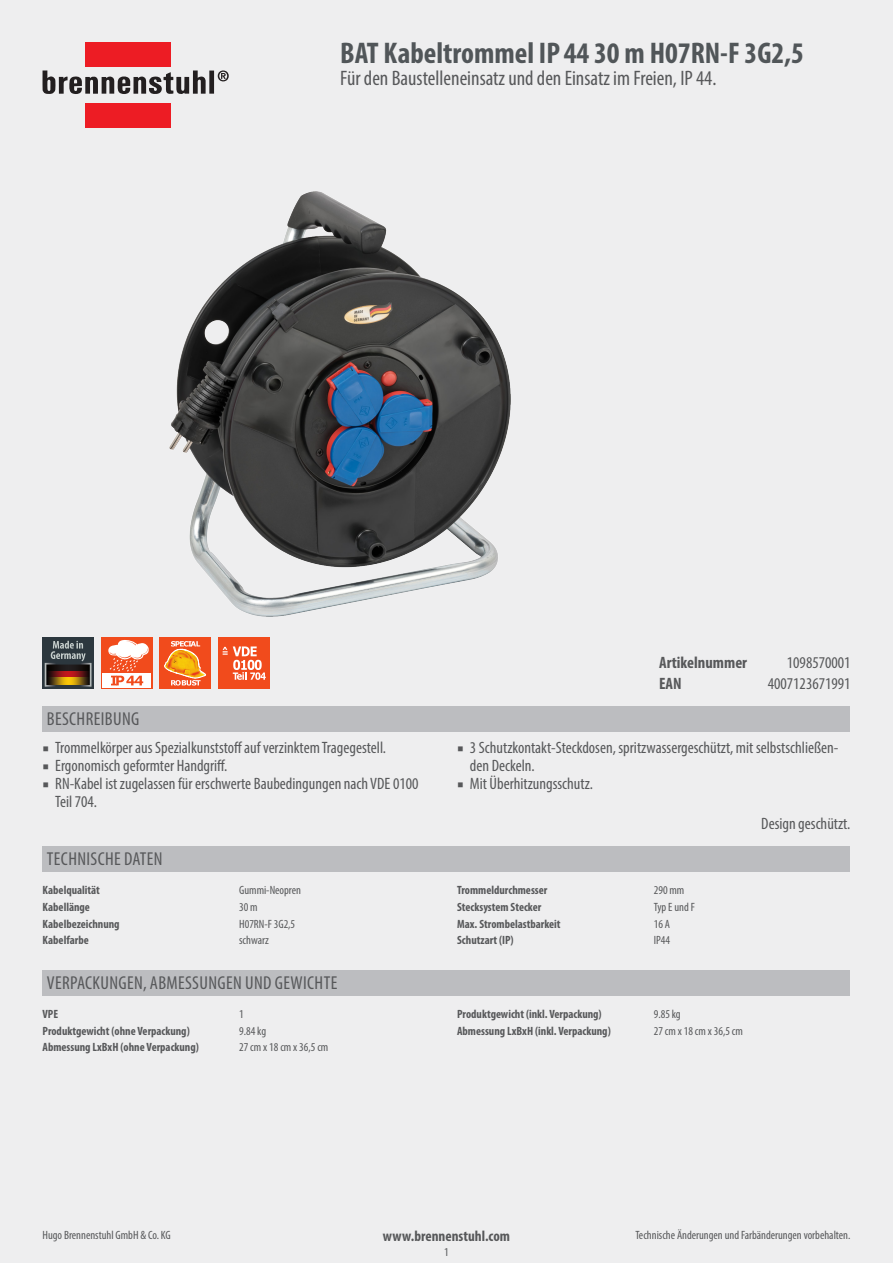
<style>
.page{position:relative;width:893px;height:1263px;background:#eeeeef}
.page>*{position:absolute;margin:0;border:0;box-sizing:border-box;transform-origin:0 0}
.t1{font:700 condensed 30px "Myriad Pro";color:#515659}
.subtitle{font:condensed 21px "Myriad Pro";color:#57585a}
.table_headline{font:condensed 18.75px "Myriad Pro";letter-spacing:.02em;color:#57585a}
.table_footer{font:condensed 16.5px/18px "Myriad Pro";color:#57585a}
.header_value{font:condensed 16.5px "Myriad Pro";color:#57585a}
.header_key{font:700 condensed 16.5px "Myriad Pro";color:#57585a}
.footer_middle{font:700 condensed 15px "Myriad Pro";color:#57585a}
.techdata_key{font:700 condensed 12px "Myriad Pro";color:#57585a}
.techdata_value{font:condensed 12px "Myriad Pro";color:#57585a}
.footer_right{font:condensed 12px "Myriad Pro";color:#57585a}
.footer_left{font:condensed 12px "Myriad Pro";color:#57585a}
.pageno{font:condensed 12px "Myriad Pro";color:#57585a}
.s1{font-family:"Minion Pro";font-stretch:normal}
</style>
<div class="page">
<img style="left:170px;top:191px;width:341px;height:426px">
<div style="left:85px;top:43px;width:86px;height:24px;background:#ed1c24"></div>
<div style="left:85px;top:103px;width:86px;height:25px;background:#ed1c24"></div>
<div style="left:209px;top:71px;width:5px;height:23px;background:#231f20"></div>
<svg style="left:43px;top:70px;width:163px;height:24px"></svg>
<svg style="left:218px;top:70px;width:11px;height:11px"></svg>
<div style="left:43px;top:638px;width:51px;height:51px;background:#2c373e"></div>
<svg style="left:51px;top:641px;width:35px;height:20px"></svg>
<img style="left:45px;top:663px;width:46px;height:24px">
<div style="left:101px;top:638px;width:51px;height:51px;background:#f14b1c"></div>
<div style="left:102px;top:673px;width:49px;height:15px;background:#fff"></div>
<svg style="left:108px;top:640px;width:41px;height:45px"></svg>
<div style="left:160px;top:638px;width:51px;height:51px;background:#f14b1c"></div>
<svg style="left:164px;top:641px;width:42px;height:44px"></svg>
<div style="left:218px;top:638px;width:51px;height:51px;background:#f14b1c"></div>
<svg style="left:223px;top:646px;width:43px;height:34px"></svg>
<div style="left:43px;top:706px;width:807px;height:25px;background:#bcbdc0"></div>
<div style="left:43px;top:846px;width:807px;height:25px;background:#bcbdc0"></div>
<div style="left:43px;top:970px;width:807px;height:25px;background:#bcbdc0"></div>
<p class="t1" style="left:340px;top:34px;width:465px">BAT Kabeltrommel IP 44 30 m H07RN-F 3G2,5</p>
<p class="subtitle" style="left:340px;top:66px;width:378px">Für den Baustelleneinsatz und den Einsatz im Freien, IP 44.</p>
<p class="table_headline" style="left:47px;top:707px;width:94px">BESCHREIBUNG</p>
<p class="table_footer" style="left:43px;top:738px;width:345px"><span class="s1">■</span> Trommelkörper aus Spezialkunststoff auf verzinktem Tragegestell.</p>
<p class="table_footer" style="left:43px;top:756px;width:186px"><span class="s1">■</span> Ergonomisch geformter Handgriff.</p>
<p class="table_footer" style="left:55px;top:774px;width:365px;text-indent:-13px"><span class="s1">■</span> RN-Kabel ist zugelassen für erschwerte Baubedingungen nach VDE 0100<br>Teil 704.</p>
<p class="table_headline" style="left:47px;top:847px;width:117px">TECHNISCHE DATEN</p>
<p class="techdata_key" style="left:43px;top:883px;width:59px">Kabelqualität</p>
<p class="techdata_value" style="left:239px;top:883px;width:63px">Gummi-Neopren</p>
<p class="techdata_key" style="left:43px;top:899px;width:49px">Kabellänge</p>
<p class="techdata_value" style="left:239px;top:900px;width:20px">30 m</p>
<p class="techdata_key" style="left:43px;top:916px;width:79px">Kabelbezeichnung</p>
<p class="techdata_value" style="left:239px;top:916px;width:58px">H07RN-F 3G2,5</p>
<p class="techdata_key" style="left:43px;top:933px;width:48px">Kabelfarbe</p>
<p class="techdata_value" style="left:239px;top:933px;width:31px">schwarz</p>
<p class="table_headline" style="left:47px;top:971px;width:292px">VERPACKUNGEN, ABMESSUNGEN UND GEWICHTE</p>
<p class="techdata_key" style="left:43px;top:1007px;width:17px">VPE</p>
<p class="techdata_value" style="left:239px;top:1007px;width:6px">1</p>
<p class="techdata_key" style="left:43px;top:1023px;width:149px">Produktgewicht (ohne Verpackung)</p>
<p class="techdata_value" style="left:239px;top:1023px;width:28px">9.84 kg</p>
<p class="techdata_key" style="left:43px;top:1040px;width:158px">Abmessung LxBxH (ohne Verpackung)</p>
<p class="techdata_value" style="left:239px;top:1040px;width:91px">27 cm x 18 cm x 36,5 cm</p>
<p class="header_key" style="left:659px;top:652px;width:89px">Artikelnummer</p>
<p class="header_value" style="left:787px;top:652px;width:65px">1098570001</p>
<p class="header_key" style="left:659px;top:673px;width:24px">EAN</p>
<p class="header_value" style="left:768px;top:673px;width:84px">4007123671991</p>
<p class="table_footer" style="left:470px;top:738px;width:370px;text-indent:-13px"><span class="s1">■</span> 3 Schutzkontakt-Steckdosen, spritzwassergeschützt, mit selbstschließen&shy;den Deckeln.</p>
<p class="table_footer" style="left:457px;top:774px;width:137px"><span class="s1">■</span> Mit Überhitzungsschutz.</p>
<p class="table_footer" style="left:761px;top:814px;width:91px">Design geschützt.</p>
<p class="techdata_key" style="left:457px;top:883px;width:92px">Trommeldurchmesser</p>
<p class="techdata_value" style="left:654px;top:883px;width:32px">290 mm</p>
<p class="techdata_key" style="left:457px;top:899px;width:86px">Stecksystem Stecker</p>
<p class="techdata_value" style="left:654px;top:900px;width:43px">Typ E und F</p>
<p class="techdata_key" style="left:457px;top:916px;width:105px">Max. Strombelastbarkeit</p>
<p class="techdata_value" style="left:654px;top:916px;width:18px">16 A</p>
<p class="techdata_key" style="left:457px;top:933px;width:58px">Schutzart (IP)</p>
<p class="techdata_value" style="left:654px;top:933px;width:18px">IP44</p>
<p class="techdata_key" style="left:457px;top:1007px;width:146px">Produktgewicht (inkl. Verpackung)</p>
<p class="techdata_value" style="left:654px;top:1007px;width:28px">9.85 kg</p>
<p class="techdata_key" style="left:457px;top:1023px;width:155px">Abmessung LxBxH (inkl. Verpackung)</p>
<p class="techdata_value" style="left:654px;top:1023px;width:91px">27 cm x 18 cm x 36,5 cm</p>
<p class="footer_left" style="left:43px;top:1228px;width:130px">Hugo Brennenstuhl GmbH &amp; Co. KG</p>
<p class="footer_right" style="left:635px;top:1228px;width:216px">Technische Änderungen und Farbänderungen vorbehalten.</p>
<p class="footer_middle" style="left:383px;top:1227px;width:129px">www.brennenstuhl.com</p>
<p class="pageno" style="left:444px;top:1245px;width:6px">1</p>
</div>
